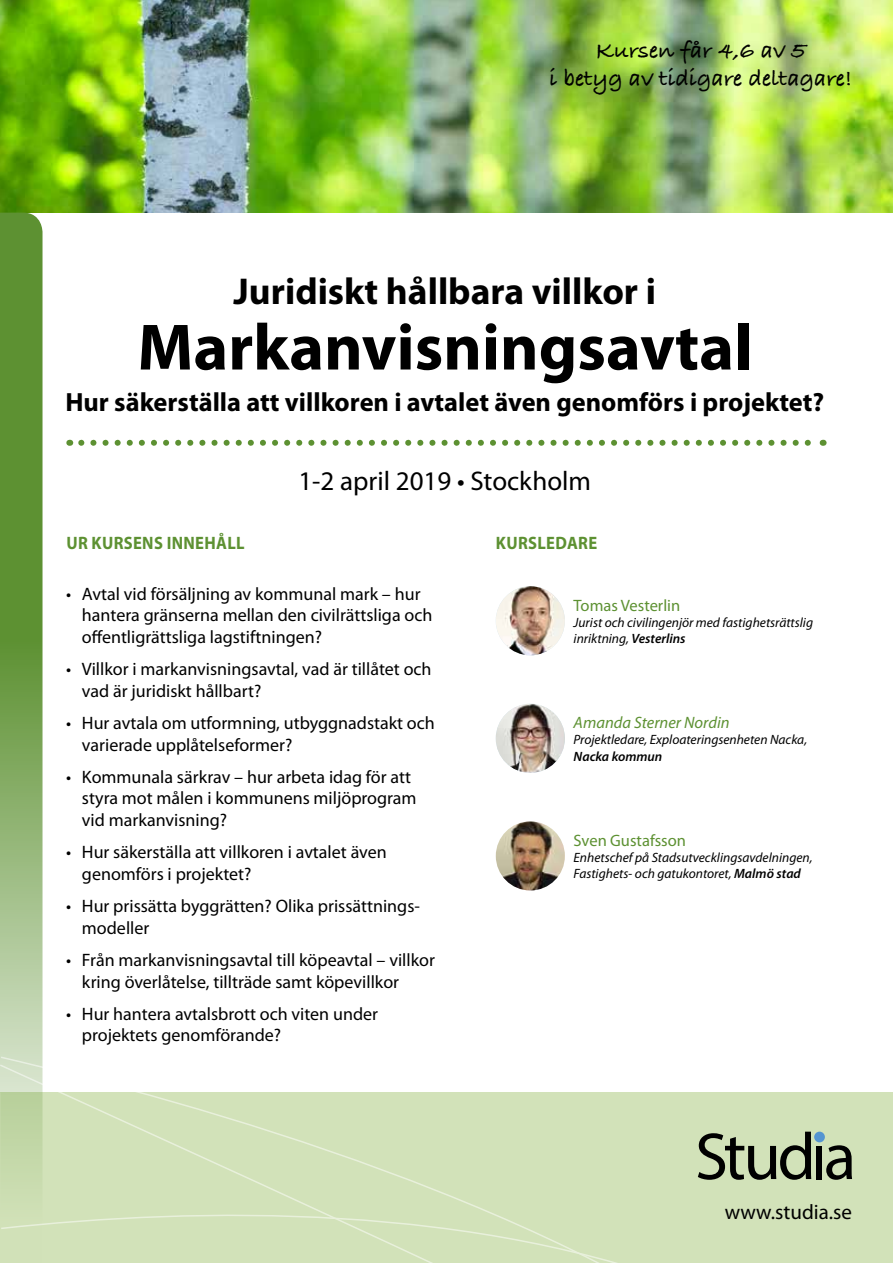
<style>
.page{position:relative;width:893px;height:1263px;background:#fff}
.page>*{position:absolute;margin:0;border:0;box-sizing:border-box;transform-origin:0 0}
.t1{font:700 66px "Myriad Pro";color:#000}
.t2{font:700 37.5px "Myriad Pro";color:#000}
.t3{font:27px "Myriad Pro";color:#000}
.t4{font:700 26.4px "Myriad Pro";color:#000}
.t5{font:700 24px/28.8px "Bradley Hand ITCTT";color:#000;text-align:center}
.t6{font:21px "Myriad Pro";color:#000}
.t7{font:18px/21.6px "Myriad Pro";color:#000}
.t8{font:700 18px "Myriad Pro";letter-spacing:.02em;color:#5d9132;scale:.92 1}
.t9{font:16.5px "Myriad Pro";color:#5d9132}
.t10{font:italic 16.5px "Myriad Pro";color:#5d9132}
.t11{font:italic 13.5px/16.2px "Myriad Pro";color:#000}
.t12{font:italic 600 13.5px "Myriad Pro";color:#000}
.s1{font-weight:600}
</style>
<div class="page">
<div style="left:0;top:1093px;width:893px;height:170px;background:#d2e2b9"></div>
<img style="left:0;top:0;width:893px;height:213px">
<img style="left:496px;top:586px;width:69px;height:69px;border-radius:35px">
<img style="left:496px;top:704px;width:69px;height:69px;border-radius:35px">
<img style="left:496px;top:821px;width:69px;height:69px;border-radius:35px">
<svg style="left:789px;top:1132px;width:22px;height:48px"></svg>
<div style="left:816px;top:1146px;width:6px;height:33px;background:#000"></div>
<svg style="left:826px;top:1145px;width:26px;height:35px"></svg>
<div style="left:814px;top:1132px;width:11px;height:10px;background:#5595d1;border-radius:50%"></div>
<svg style="left:81px;top:440px;width:730px;height:6px"></svg>
<svg style="left:0;top:213px;width:43px;height:842px;background:#7ba558"></svg>
<svg style="left:0;top:1055px;width:789px;height:208px"></svg>
<h3 class="t5" style="left:549px;top:34px;width:304px">Kursen får 4,6 av 5<br>i betyg av tidigare deltagare!</h3>
<h2 class="t2" style="left:234px;top:266px;width:424px">Juridiskt hållbara villkor i</h2>
<h1 class="t1" style="left:137px;top:304px;width:616px">Markanvisningsavtal</h1>
<h3 class="t4" style="left:65px;top:385px;width:760px">Hur säkerställa att villkoren i avtalet även genomförs i projektet?</h3>
<h3 class="t3" style="left:298px;top:464px;width:294px">1-2 april 2019 • Stockholm</h3>
<p class="t8" style="left:66px;top:531px;width:195px">UR KURSENS INNEHÅLL</p>
<p class="t7" style="left:82px;top:583px;width:352px;text-indent:-16px">• Avtal vid försäljning av kommunal mark – hur hantera gränserna mellan den civilrättsliga och offentligrättsliga lagstiftningen?</p>
<p class="t7" style="left:82px;top:658px;width:351px;text-indent:-16px">• Villkor i markanvisningsavtal, vad är tillåtet och vad är juridiskt hållbart?</p>
<p class="t7" style="left:82px;top:712px;width:354px;text-indent:-16px">• Hur avtala om utformning, utbyggnadstakt och varierade upplåtelseformer?</p>
<p class="t7" style="left:82px;top:766px;width:336px;text-indent:-16px">• Kommunala särkrav – hur arbeta idag för att styra mot målen i kommunens miljöprogram vid markanvisning?</p>
<p class="t7" style="left:82px;top:841px;width:306px;text-indent:-16px">• Hur säkerställa att villkoren i avtalet även genomförs i projektet?</p>
<p class="t7" style="left:82px;top:895px;width:340px;text-indent:-16px">• Hur prissätta byggrätten? Olika prissättnings&shy;modeller</p>
<p class="t7" style="left:82px;top:949px;width:355px;text-indent:-16px">• Från markanvisningsavtal till köpeavtal – villkor kring överlåtelse, tillträde samt köpevillkor</p>
<p class="t7" style="left:82px;top:1003px;width:298px;text-indent:-16px">• Hur hantera avtalsbrott och viten under projektets genomförande?</p>
<p class="t8" style="left:496px;top:531px;width:112px">KURSLEDARE</p>
<p class="t9" style="left:574px;top:595px;width:108px">Tomas Vesterlin</p>
<p class="t11" style="left:574px;top:614px;width:241px">Jurist och civilingenjör med fastighetsrättslig inriktning, <span class="s1">Vesterlins</span></p>
<p class="t10" style="left:574px;top:712px;width:158px">Amanda Sterner Nordin</p>
<p class="t11" style="left:574px;top:731px;width:235px">Projektledare, Exploateringsenheten Nacka,</p>
<p class="t12" style="left:574px;top:747px;width:90px">Nacka kommun</p>
<p class="t9" style="left:574px;top:830px;width:114px">Sven Gustafsson</p>
<p class="t11" style="left:574px;top:849px;width:240px">Enhetschef på Stadsutvecklingsavdelningen,<br>Fastighets- och gatukontoret, <span class="s1">Malmö stad</span></p>
<p class="t6" style="left:725px;top:1199px;width:129px">www.studia.se</p>
</div>
